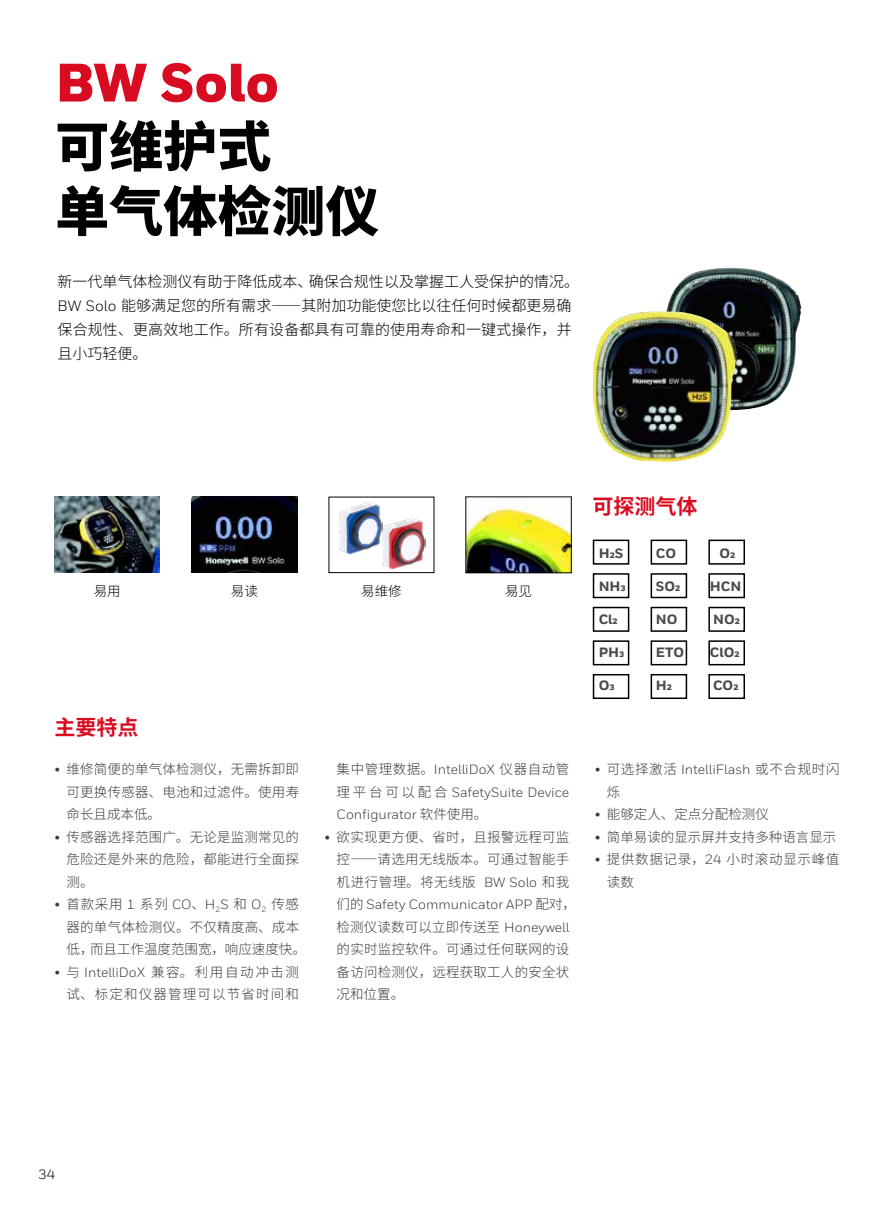
<style>
.page{position:relative;width:893px;height:1212px;background:#fff}
.page>*{position:absolute;margin:0;border:0;box-sizing:border-box;transform-origin:0 0}
.t1{font:800 54px/64.8px "Source Han Sans SC";color:#000}
.t2{font:900 54px "Honeywell Sans";color:#d90b20}
.t3{font:700 21px "Source Han Sans CN";color:#d90b20}
.t4{font:300 15px/24px "Source Han Sans SC";color:#000}
.t5{font:300 13.5px/22.5px "Source Han Sans SC";letter-spacing:.015em;color:#3e3a39;text-align:justify}
.t6{font:13.5px/22.5px "Honeywell Sans";color:#3e3a39}
.t7{font:800 13.5px "Honeywell Sans";color:#4c4948}
.t8{font:300 13.5px "Source Han Sans SC";letter-spacing:.04em;color:#3e3a39}
.t9{font:300 13.5px/22.5px "Source Han Sans SC";letter-spacing:.05em;color:#3e3a39}
.t10{font:300 13.5px "Source Han Sans SC";letter-spacing:.09em;color:#3e3a39}
.t11{font:300 13.5px "Source Han Sans SC";color:#000}
.t12{font:13.5px "Honeywell Sans";color:#000}
.s1{font-family:"Honeywell Sans";font-weight:400}
.s2{font-family:"Source Han Sans SC";font-weight:300}
</style>
<div class="page">
<img style="left:666px;top:268px;width:136px;height:142px">
<div style="left:593px;top:540px;width:36px;height:25px;border:2px solid #000"></div>
<div style="left:651px;top:540px;width:36px;height:25px;border:2px solid #000"></div>
<div style="left:708px;top:540px;width:37px;height:25px;border:2px solid #000"></div>
<div style="left:708px;top:573px;width:37px;height:25px;border:2px solid #000"></div>
<div style="left:651px;top:573px;width:36px;height:25px;border:2px solid #000"></div>
<div style="left:593px;top:573px;width:36px;height:25px;border:2px solid #000"></div>
<div style="left:593px;top:607px;width:36px;height:25px;border:2px solid #000"></div>
<div style="left:651px;top:607px;width:36px;height:25px;border:2px solid #000"></div>
<div style="left:708px;top:607px;width:37px;height:25px;border:2px solid #000"></div>
<div style="left:708px;top:640px;width:37px;height:25px;border:2px solid #000"></div>
<div style="left:708px;top:674px;width:37px;height:25px;border:2px solid #000"></div>
<div style="left:651px;top:640px;width:36px;height:25px;border:2px solid #000"></div>
<div style="left:593px;top:640px;width:36px;height:25px;border:2px solid #000"></div>
<div style="left:651px;top:674px;width:36px;height:25px;border:2px solid #000"></div>
<div style="left:593px;top:674px;width:36px;height:25px;border:2px solid #000"></div>
<img style="left:54px;top:497px;width:106px;height:76px">
<img style="left:192px;top:497px;width:105px;height:76px">
<img style="left:468px;top:499px;width:101px;height:72px">
<div style="left:466px;top:497px;width:105px;height:76px;border:1px solid #000"></div>
<div style="left:329px;top:497px;width:105px;height:76px;border:1px solid #000"></div>
<img style="left:382px;top:518px;width:43px;height:51px">
<img style="left:339px;top:502px;width:43px;height:52px">
<img style="left:593px;top:311px;width:144px;height:151px">
<h1 class="t2" style="left:55px;top:49px;width:225px">BW Solo</h1>
<h1 class="t1" style="left:55px;top:115px;width:325px">可维护式<br>单气体检测仪</h1>
<p class="t4" style="left:58px;top:270px;width:523px">新一代单气体检测仪有助于降低成本、确保合规性以及掌握工人受保护的情况。<br><span class="s1">BW Solo</span> 能够满足您的所有需求⸺其附加功能使您比以往任何时候都更易确保合规性、更高效地工作。所有设备都具有可靠的使用寿命和一键式操作，并且小巧轻便。</p>
<p class="t11" style="left:94px;top:584px;width:28px">易用</p>
<p class="t11" style="left:231px;top:584px;width:28px">易读</p>
<p class="t11" style="left:361px;top:584px;width:42px">易维修</p>
<p class="t11" style="left:505px;top:584px;width:28px">易见</p>
<h2 class="t3" style="left:54px;top:715px;width:85px">主要特点</h2>
<p class="t5" style="left:66px;top:758px;width:234px;text-indent:-12px"><span class="s1">•</span> 维修简便的单气体检测仪，无需拆卸即可更换传感器、电池和过滤件。使用寿命长且成本低。</p>
<p class="t5" style="left:66px;top:826px;width:234px;text-indent:-12px"><span class="s1">•</span> 传感器选择范围广。无论是监测常见的危险还是外来的危险，都能进行全面探测。</p>
<p class="t5" style="left:66px;top:893px;width:241px;text-align:left;text-indent:-12px"><span class="s1">•</span> 首款采用 <span class="s1">1</span> 系列 <span class="s1">CO</span>、<span class="s1">H</span><sub>2</sub><span class="s1">S</span> 和 <span class="s1">O</span><sub>2</sub> 传感器的单气体检测仪。不仅精度高、成本低，而且工作温度范围宽，响应速度快。</p>
<p class="t6" style="left:54px;top:961px;width:246px">• <span class="s2">与</span> IntelliDoX <span class="s2">兼容。利用自动冲击测</span></p>
<p class="t10" style="left:66px;top:987px;width:234px">试、标定和仪器管理可以节省时间和</p>
<p class="t8" style="left:337px;top:762px;width:234px">集中管理数据。<span class="s1">IntelliDoX</span> 仪器自动管</p>
<p class="t6" style="left:337px;top:781px;width:234px"><span class="s2">理平台可以配合</span> SafetySuite Device<br>Configurator <span class="s2">软件使用。</span></p>
<p class="t5" style="left:337px;top:826px;width:234px;text-indent:-12px"><span class="s1">•</span> 欲实现更方便、省时，且报警远程可监控⸺请选用无线版本。可通过智能手机进行管理。将无线版 <span class="s1">BW Solo</span> 和我</p>
<p class="t6" style="left:337px;top:893px;width:241px"><span class="s2">们的</span> Safety Communicator APP <span class="s2">配对，</span></p>
<p class="t5" style="left:337px;top:916px;width:234px">检测仪读数可以立即传送至 <span class="s1">Honeywell</span>的实时监控软件。可通过任何联网的设备访问检测仪，远程获取工人的安全状况和位置。</p>
<h2 class="t3" style="left:592px;top:494px;width:106px">可探测气体</h2>
<p class="t7" style="left:599px;top:545px;width:26px">H₂S</p>
<p class="t7" style="left:656px;top:545px;width:22px">CO</p>
<p class="t7" style="left:719px;top:545px;width:17px">O₂</p>
<p class="t7" style="left:599px;top:578px;width:29px">NH₃</p>
<p class="t7" style="left:656px;top:578px;width:26px">SO₂</p>
<p class="t7" style="left:710px;top:578px;width:33px">HCN</p>
<p class="t7" style="left:599px;top:611px;width:20px">Cl₂</p>
<p class="t7" style="left:656px;top:611px;width:23px">NO</p>
<p class="t7" style="left:713px;top:611px;width:28px">NO₂</p>
<p class="t7" style="left:599px;top:644px;width:27px">PH₃</p>
<p class="t7" style="left:656px;top:644px;width:30px">ETO</p>
<p class="t7" style="left:710px;top:644px;width:31px">ClO₂</p>
<p class="t7" style="left:599px;top:677px;width:17px">O₃</p>
<p class="t7" style="left:656px;top:677px;width:18px">H₂</p>
<p class="t7" style="left:713px;top:677px;width:27px">CO₂</p>
<p class="t6" style="left:595px;top:758px;width:246px">• <span class="s2">可选择激活</span> IntelliFlash <span class="s2">或不合规时闪</span></p>
<p class="t5" style="left:607px;top:781px;width:15px">烁</p>
<p class="t5" style="left:595px;top:803px;width:176px"><span class="s1">•</span> 能够定人、定点分配检测仪</p>
<p class="t5" style="left:595px;top:826px;width:243px"><span class="s1">•</span> 简单易读的显示屏并支持多种语言显示</p>
<p class="t9" style="left:607px;top:848px;width:234px;text-indent:-12px"><span class="s1">•</span> 提供数据记录，<span class="s1">24</span> 小时滚动显示峰值读数</p>
<p class="t12" style="left:38px;top:1166px;width:18px">34</p>
</div>
